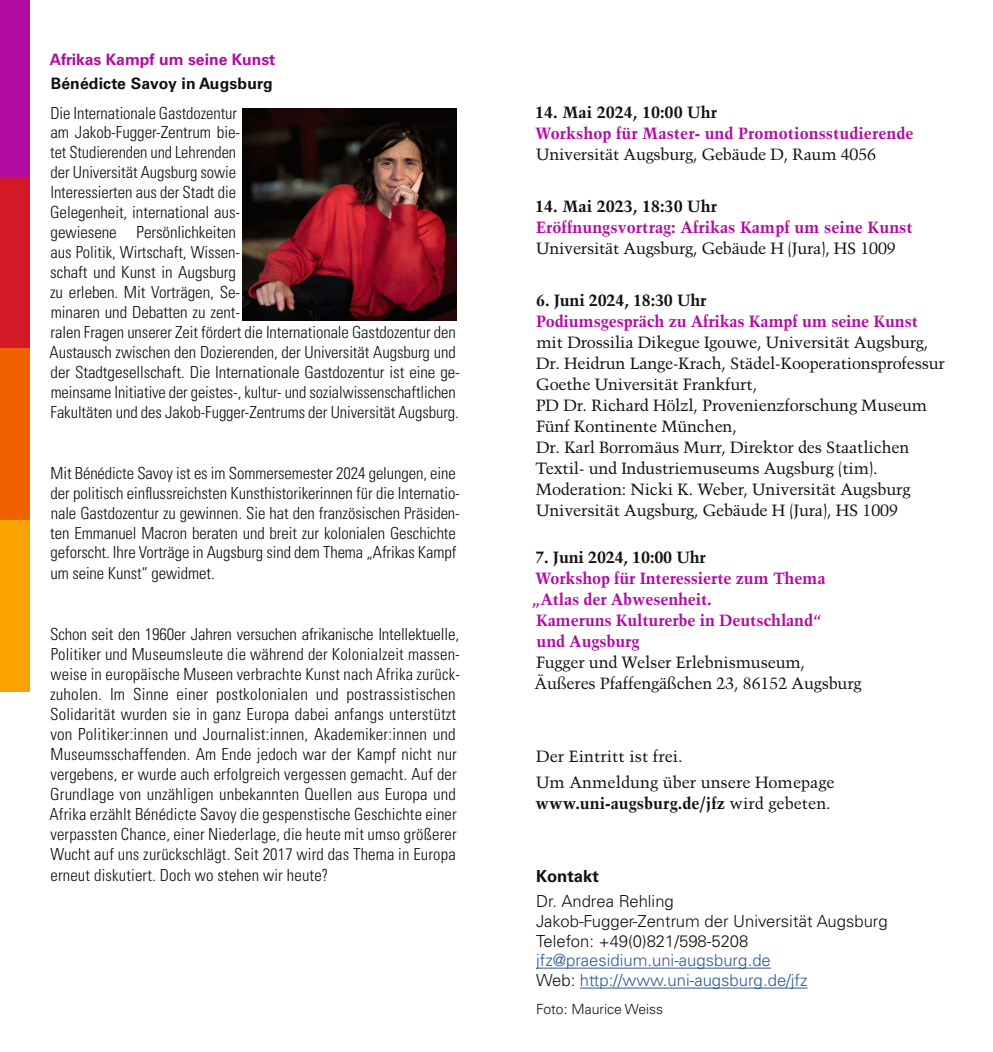
<style>
.page{position:relative;width:993px;height:1052px;background:#fff}
.page>*{position:absolute;margin:0;border:0;box-sizing:border-box;transform-origin:0 0}
.t1{font:300 condensed 16.62px/19.9px "Univers LT Std";letter-spacing:-.005em;color:#11110f}
.t2{font:300 16.62px/19.9px "Univers LT Std";color:#11110f}
.t3{font:300 16.62px/19.9px "Univers LT Std";color:#2d5a98}
.t4{font:700 16.62px "Univers LT Std";color:#11110f}
.t5{font:16.28px/21px "Trump Mediaeval LT Std";letter-spacing:-.01em;color:#11110f}
.t6{font:700 16.28px "Trump Mediaeval LT Std";letter-spacing:-.01em;color:#b20ca2}
.t7{font:700 16.28px "Trump Mediaeval LT Std";color:#11110f}
.t8{font:700 15.75px "Univers LT Std";color:#b20ca2}
.t9{font:700 15.75px "Univers LT Std";letter-spacing:.01em;color:#11110f}
.t10{font:300 14px "Univers LT Std";color:#11110f}
.s1{font-weight:400}
.s2{color:#11110f}
</style>
<div class="page">
<hr style="left:536px;top:967px;width:234px;height:1px;background:#2d5a98">
<hr style="left:579px;top:987px;width:228px;height:1px;background:#2d5a98">
<div style="left:0;top:0;width:30px;height:177px;background:#b20ca2"></div>
<div style="left:0;top:177px;width:30px;height:171px;background:#d11928"></div>
<div style="left:0;top:348px;width:30px;height:172px;background:#f06200"></div>
<div style="left:0;top:520px;width:30px;height:172px;background:#f9a200"></div>
<img style="left:242px;top:109px;width:214px;height:211px">
<p class="t8" style="left:50px;top:50px;width:227px">Afrikas Kampf um seine Kunst</p>
<p class="t9" style="left:51px;top:74px;width:223px">Bénédicte Savoy in Augsburg</p>
<p class="t1" style="left:50px;top:103px;width:412px">Die Internationale Gastdozentur<br>am Jakob-Fugger-Zentrum bie-<br>tet Studierenden und Lehrenden<br>der Universität Augsburg sowie<br>Interessierten aus der Stadt die<br>Gelegenheit, international aus-<br>gewiesene Persönlichkeiten<br>aus Politik, Wirtschaft, Wissen-<br>schaft und Kunst in Augsburg<br>zu erleben. Mit Vorträgen, Se-<br>minaren und Debatten zu zent-<br>ralen Fragen unserer Zeit fördert die Internationale Gastdozentur den Austausch zwischen den Dozierenden, der Universität Augsburg und der Stadtgesellschaft. Die Internationale Gastdozentur ist eine ge&shy;meinsame Initiative der geistes-, kultur- und sozialwissenschaftlichen Fakultäten und des Jakob-Fugger-Zentrums der Universität Augsburg.</p>
<p class="t1" style="left:50px;top:463px;width:411px">Mit Bénédicte Savoy ist es im Sommersemester 2024 gelungen, eine der politisch einflussreichsten Kunsthistorikerinnen für die Internatio&shy;nale Gastdozentur zu gewinnen. Sie hat den französischen Präsiden&shy;ten Emmanuel Macron beraten und breit zur kolonialen Geschichte geforscht. Ihre Vorträge in Augsburg sind dem Thema „Afrikas Kampf um seine Kunst“ gewidmet.</p>
<p class="t1" style="left:50px;top:624px;width:411px">Schon seit den 1960er Jahren versuchen afrikanische Intellektuelle, Politiker und Museumsleute die während der Kolonialzeit massen&shy;weise in europäische Museen verbrachte Kunst nach Afrika zurück&shy;zuholen. Im Sinne einer postkolonialen und postrassistischen Solidarität wurden sie in ganz Europa dabei anfangs unterstützt von Politiker:innen und Journalist:innen, Akademiker:innen und Museumsschaffenden. Am Ende jedoch war der Kampf nicht nur vergebens, er wurde auch erfolgreich vergessen gemacht. Auf der Grundlage von unzähligen unbekannten Quellen aus Europa und Afrika erzählt Bénédicte Savoy die gespenstische Geschichte einer verpassten Chance, einer Niederlage, die heute mit umso größerer Wucht auf uns zurückschlägt. Seit 2017 wird das Thema in Europa erneut diskutiert. Doch wo stehen wir heute?</p>
<p class="t7" style="left:535px;top:102px;width:183px">14. Mai 2024, 10:00 Uhr</p>
<p class="t6" style="left:535px;top:123px;width:380px">Workshop für Master- und Promotionsstudierende</p>
<p class="t5" style="left:536px;top:144px;width:341px">Universität Augsburg, Gebäude D, Raum 4056</p>
<p class="t7" style="left:535px;top:196px;width:183px">14. Mai 2023, 18:30 Uhr</p>
<p class="t6" style="left:536px;top:217px;width:378px">Eröffnungsvortrag: Afrikas Kampf um seine Kunst</p>
<p class="t5" style="left:536px;top:238px;width:361px">Universität Augsburg, Gebäude H (Jura), HS 1009</p>
<p class="t7" style="left:536px;top:290px;width:172px">6. Juni 2024, 18:30 Uhr</p>
<p class="t6" style="left:536px;top:311px;width:383px">Podiumsgespräch zu Afrikas Kampf um seine Kunst</p>
<p class="t5" style="left:535px;top:332px;width:411px">mit Drossilia Dikegue Igouwe, Universität Augsburg, Dr. Heidrun Lange-Krach, Städel-Kooperationsprofessur Goethe Universität Frankfurt,<br>PD Dr. Richard Hölzl, Provenienzforschung Museum Fünf Kontinente München,<br>Dr. Karl Borromäus Murr, Direktor des Staatlichen Textil- und Industriemuseums Augsburg (tim).<br>Moderation: Nicki K. Weber, Universität Augsburg Universität Augsburg, Gebäude H (Jura), HS 1009</p>
<p class="t7" style="left:535px;top:547px;width:172px">7. Juni 2024, 10:00 Uhr</p>
<p class="t6" style="left:535px;top:568px;width:292px">Workshop für Interessierte zum Thema</p>
<p class="t6" style="left:531px;top:589px;width:182px">„Atlas der Abwesenheit.</p>
<p class="t6" style="left:536px;top:610px;width:287px">Kameruns Kulturerbe in Deutschland“</p>
<p class="t6" style="left:536px;top:631px;width:104px">und Augsburg</p>
<p class="t5" style="left:534px;top:652px;width:328px">Fugger und Welser Erlebnismuseum,<br>Äußeres Pfaffengäßchen 23, 86152 Augsburg</p>
<p class="t5" style="left:536px;top:743px;width:300px;line-height:25.9px">Der Eintritt ist frei.<br>Um Anmeldung über unsere Homepage</p>
<p class="t7" style="left:535px;top:793px;width:296px">www.uni-augsburg.de/jfz <span class="s1">wird gebeten.</span></p>
<p class="t4" style="left:536px;top:866px;width:64px">Kontakt</p>
<p class="t2" style="left:536px;top:890px;width:353px">Dr. Andrea Rehling<br>Jakob-Fugger-Zentrum der Universität Augsburg<br>Telefon: +49(0)821/598-5208</p>
<p class="t3" style="left:536px;top:950px;width:273px">jfz@praesidium.uni-augsburg.de<br><span class="s2">Web:</span> http://www.uni-augsburg.de/jfz</p>
<p class="t10" style="left:536px;top:1001px;width:128px">Foto: Maurice Weiss</p>
</div>
